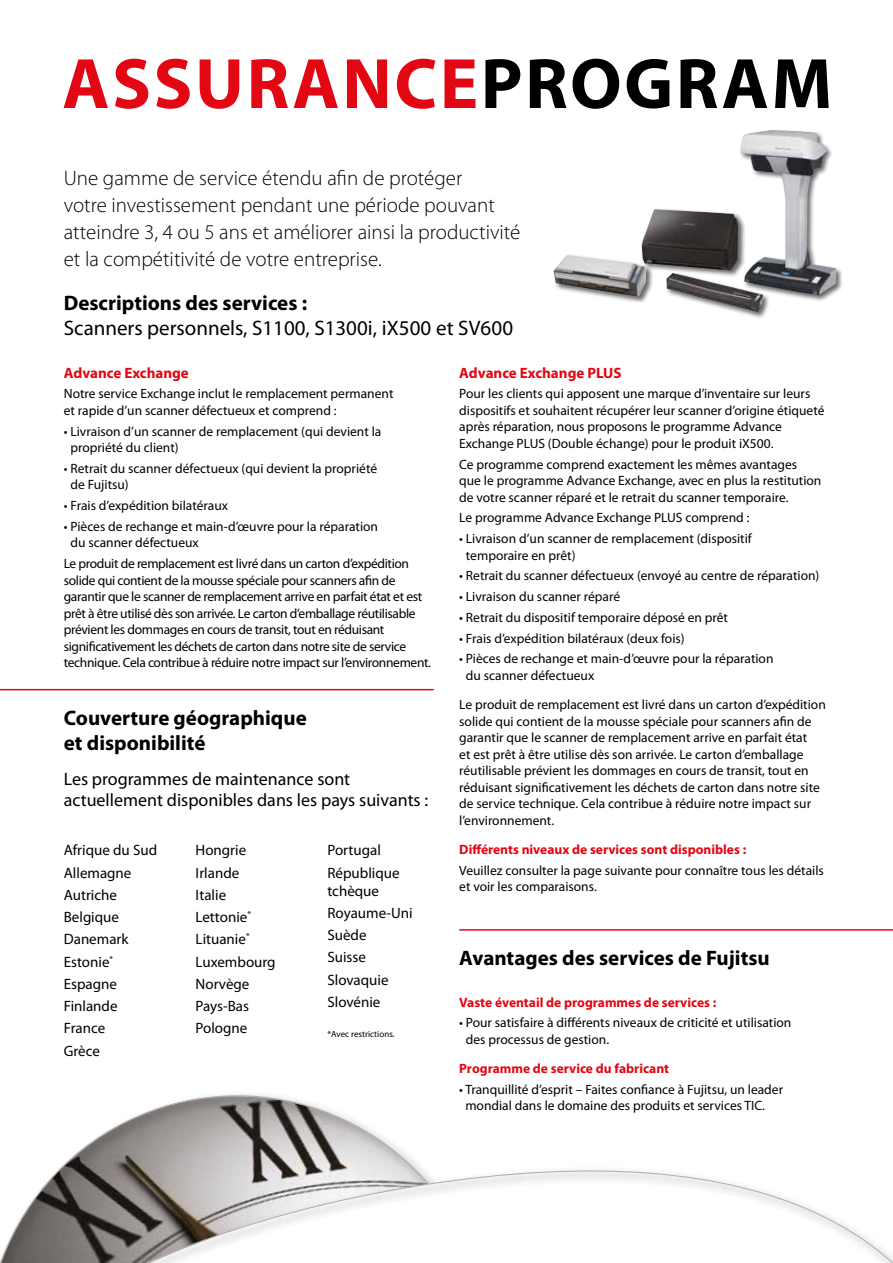
<style>
.page{position:relative;width:893px;height:1263px;background:#fff}
.page>*{position:absolute;margin:0;border:0;box-sizing:border-box;transform-origin:0 0}
.t1{font:700 72px "Myriad Pro";letter-spacing:.035em;color:#e30613}
.t2{font:300 21px/27px "Myriad Pro";color:#000}
.t3{font:700 21px/25.2px "Myriad Pro";color:#000}
.t4{font:21px "Myriad Pro";color:#000}
.t5{font:18px/21.6px "Myriad Pro";color:#000}
.t6{font:15px/22.2px "Myriad Pro";color:#000}
.t7{font:700 15px "Myriad Pro";color:#e30613}
.t8{font:13.5px/16.5px "Myriad Pro";color:#000}
.t9{font:13.5px/16.5px "Myriad Pro";letter-spacing:-.025em;color:#000}
.t10{font:700 13.5px "Myriad Pro";color:#e30613}
.t11{font:9px "Myriad Pro";color:#000}
.s1{color:#000}
</style>
<div class="page">
<hr style="left:459px;top:929px;width:434px;height:2px;background:#e30613">
<hr style="left:0;top:689px;width:434px;height:1px;background:#e30613">
<svg style="left:110px;top:1094px;width:260px;height:36px"></svg>
<svg style="left:0;top:1130px;width:893px;height:133px"></svg>
<div style="left:739px;top:129px;width:105px;height:174px;background:#000;opacity:.6"></div>
<img style="left:740px;top:130px;width:96px;height:165px">
<div style="left:640px;top:208px;width:106px;height:70px;background:#000;opacity:.6"></div>
<img style="left:642px;top:209px;width:96px;height:62px">
<div style="left:665px;top:272px;width:105px;height:47px;background:#000;opacity:.6"></div>
<img style="left:666px;top:273px;width:97px;height:39px">
<div style="left:552px;top:253px;width:102px;height:48px;background:#000;opacity:.6"></div>
<img style="left:554px;top:254px;width:92px;height:43px">
<h1 class="t1" style="left:62px;top:37px;width:771px">ASSURANCE<span class="s1">PROGRAM</span></h1>
<h2 class="t2" style="left:64px;top:165px;width:458px">Une gamme de service étendu afin de protéger<br>votre investissement pendant une période pouvant atteindre 3, 4 ou 5 ans et améliorer ainsi la productivité et la compétitivité de votre entreprise.</h2>
<h2 class="t3" style="left:64px;top:290px;width:245px">Descriptions des services :</h2>
<h2 class="t4" style="left:64px;top:315px;width:451px">Scanners personnels, S1100, S1300i, iX500 et SV600</h2>
<p class="t7" style="left:64px;top:363px;width:127px">Advance Exchange</p>
<p class="t8" style="left:64px;top:385px;width:331px">Notre service Exchange inclut le remplacement permanent et rapide d’un scanner défectueux et comprend :</p>
<p class="t8" style="left:70px;top:423px;width:312px;text-indent:-7px">• Livraison d’un scanner de remplacement (qui devient la propriété du client)</p>
<p class="t8" style="left:70px;top:460px;width:308px;text-indent:-7px">• Retrait du scanner défectueux (qui devient la propriété de Fujitsu)</p>
<p class="t8" style="left:64px;top:497px;width:166px">• Frais d’expédition bilatéraux</p>
<p class="t8" style="left:70px;top:518px;width:309px;text-indent:-7px">• Pièces de rechange et main-d’œuvre pour la réparation du scanner défectueux</p>
<p class="t9" style="left:64px;top:555px;width:369px">Le produit de remplacement est livré dans un carton d’expédition solide qui contient de la mousse spéciale pour scanners afin de garantir que le scanner de remplacement arrive en parfait état et est prêt à être utilisé dès son arrivée. Le carton d’emballage réutilisable prévient les dommages en cours de transit, tout en réduisant significativement les déchets de carton dans notre site de service technique. Cela contribue à réduire notre impact sur l’environnement.</p>
<p class="t7" style="left:459px;top:363px;width:164px">Advance Exchange PLUS</p>
<p class="t8" style="left:459px;top:385px;width:367px">Pour les clients qui apposent une marque d’inventaire sur leurs dispositifs et souhaitent récupérer leur scanner d’origine étiqueté après réparation, nous proposons le programme Advance Exchange PLUS (Double échange) pour le produit iX500.</p>
<p class="t8" style="left:459px;top:456px;width:364px">Ce programme comprend exactement les mêmes avantages que le programme Advance Exchange, avec en plus la restitution de votre scanner réparé et le retrait du scanner temporaire.</p>
<p class="t8" style="left:459px;top:509px;width:292px">Le programme Advance Exchange PLUS comprend :</p>
<p class="t8" style="left:466px;top:530px;width:287px;text-indent:-7px">• Livraison d’un scanner de remplacement (dispositif temporaire en prêt)</p>
<p class="t8" style="left:459px;top:567px;width:362px">• Retrait du scanner défectueux (envoyé au centre de réparation)</p>
<p class="t8" style="left:459px;top:588px;width:162px">• Livraison du scanner réparé</p>
<p class="t8" style="left:459px;top:609px;width:270px">• Retrait du dispositif temporaire déposé en prêt</p>
<p class="t8" style="left:459px;top:630px;width:227px">• Frais d’expédition bilatéraux (deux fois)</p>
<p class="t8" style="left:466px;top:650px;width:309px;text-indent:-7px">• Pièces de rechange et main-d’œuvre pour la réparation du scanner défectueux</p>
<p class="t8" style="left:459px;top:696px;width:368px">Le produit de remplacement est livré dans un carton d’expédition solide qui contient de la mousse spéciale pour scanners afin de garantir que le scanner de remplacement arrive en parfait état<br>et est prêt à être utilise dès son arrivée. Le carton d’emballage réutilisable prévient les dommages en cours de transit, tout en réduisant significativement les déchets de carton dans notre site de service technique. Cela contribue à réduire notre impact sur l’environnement.</p>
<p class="t10" style="left:459px;top:840px;width:288px">Différents niveaux de services sont disponibles :</p>
<p class="t8" style="left:459px;top:862px;width:366px">Veuillez consulter la page suivante pour connaître tous les détails et voir les comparaisons.</p>
<h2 class="t3" style="left:64px;top:705px;width:244px">Couverture géographique et disponibilité</h2>
<h3 class="t5" style="left:64px;top:768px;width:366px">Les programmes de maintenance sont actuellement disponibles dans les pays suivants :</h3>
<p class="t6" style="left:64px;top:839px;width:95px">Afrique du Sud<br>Allemagne<br>Autriche<br>Belgique<br>Danemark<br>Estonie<sup>*<br></sup>Espagne<br>Finlande<br>France<br>Grèce</p>
<p class="t6" style="left:196px;top:839px;width:82px">Hongrie<br>Irlande<br>Italie<br>Lettonie<sup>*<br></sup>Lituanie<sup>*<br></sup>Luxembourg<br>Norvège<br>Pays-Bas<br>Pologne</p>
<p class="t6" style="left:327px;top:839px;width:74px">Portugal<br>République</p>
<p class="t6" style="left:327px;top:879px;width:87px">tchèque<br>Royaume-Uni<br>Suède<br>Suisse<br>Slovaquie<br>Slovénie</p>
<p class="t11" style="left:327px;top:1028px;width:69px">*Avec restrictions.</p>
<h2 class="t3" style="left:459px;top:945px;width:312px">Avantages des services de Fujitsu</h2>
<p class="t10" style="left:459px;top:993px;width:258px">Vaste éventail de programmes de services :</p>
<p class="t8" style="left:466px;top:1014px;width:327px;text-indent:-7px">• Pour satisfaire à différents niveaux de criticité et utilisation des processus de gestion.</p>
<p class="t10" style="left:459px;top:1060px;width:211px">Programme de service du fabricant</p>
<p class="t8" style="left:465px;top:1081px;width:319px;text-indent:-6px">• Tranquillité d’esprit – Faites confiance à Fujitsu, un leader mondial dans le domaine des produits et services TIC.</p>
</div>
